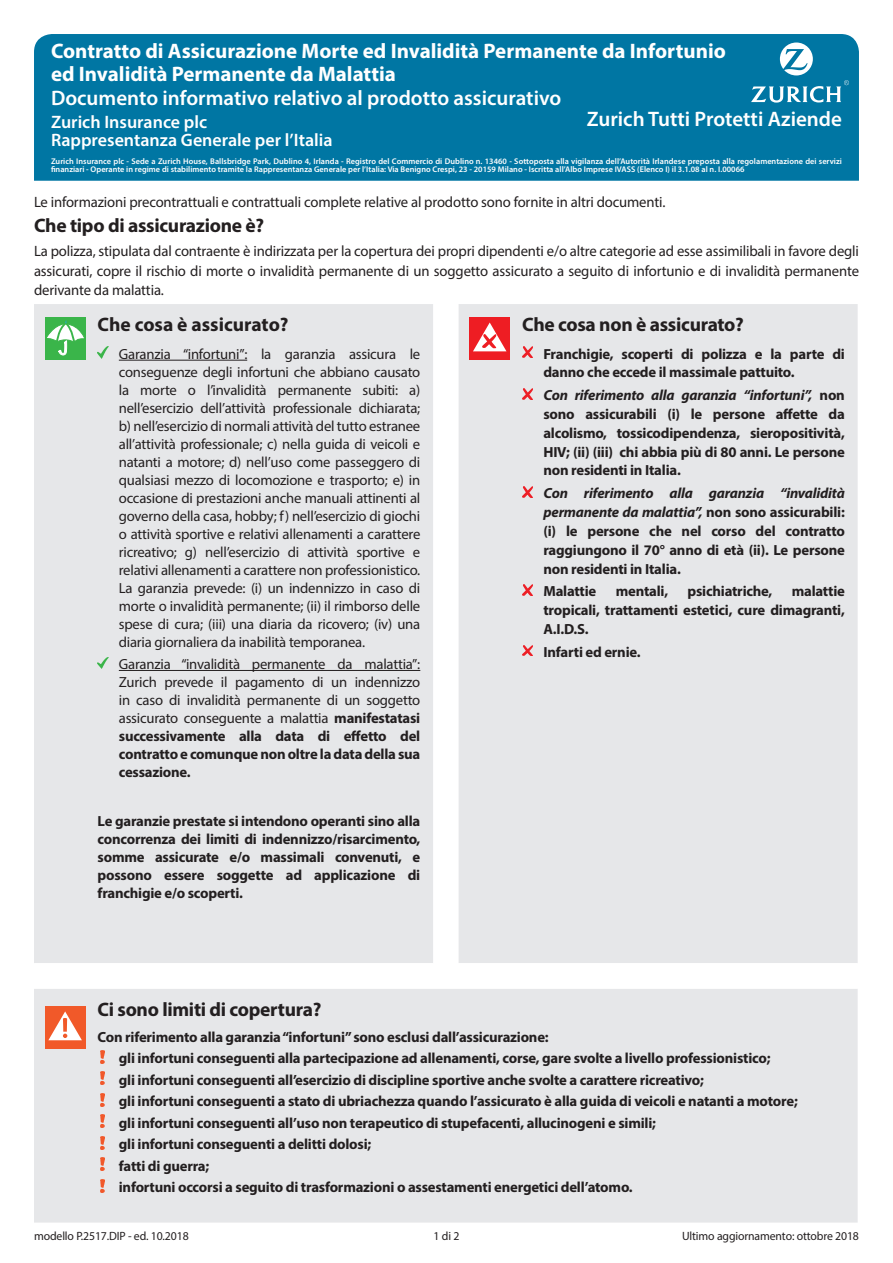
<style>
.page{position:relative;width:893px;height:1263px;background:#fff}
.page>*{position:absolute;margin:0;border:0;box-sizing:border-box;transform-origin:0 0}
.t1{font:700 21px/22.5px "Myriad Pro";color:#fff}
.t2{font:600 21px "Myriad Pro";color:#fff}
.t3{font:700 19.5px "Myriad Pro";letter-spacing:-.015em;color:#231f20}
.t4{font:600 18px "Myriad Pro";color:#fff}
.t5{font:15px/19.5px "Myriad Pro";letter-spacing:-.01em;color:#231f20;text-align:justify}
.t6{font:700 14.7px/18.8px "Myriad Pro";letter-spacing:-.015em;color:#231f20;text-align:justify}
.t7{font:14.7px/18px "Myriad Pro";letter-spacing:-.015em;color:#231f20;text-align:justify}
.t8{font:12px "Myriad Pro";letter-spacing:-.01em;color:#231f20}
.t9{font:600 8.25px/8.2px "Myriad Pro";letter-spacing:.005em;color:#fff}
.s1{font-weight:700}
.s2{font-style:italic}
</style>
<div class="page">
<div style="left:34px;top:34px;width:825px;height:147px;background:#0076a3"></div>
<svg style="left:751px;top:43px;width:98px;height:60px"></svg>
<div style="left:34px;top:304px;width:824px;height:918px;background:#e6e7e9"></div>
<svg style="left:34px;top:963px;width:824px;height:26px"></svg>
<div style="left:45px;top:317px;width:41px;height:42px;background:#3ab54a"></div>
<svg style="left:47px;top:320px;width:37px;height:35px"></svg>
<hr style="left:119px;top:360px;width:128px;height:1px;background:#231f20">
<hr style="left:119px;top:670px;width:301px;height:1px;background:#231f20">
<svg style="left:98px;top:347px;width:10px;height:12px"></svg>
<svg style="left:98px;top:657px;width:10px;height:12px"></svg>
<div style="left:469px;top:317px;width:41px;height:42px;background:#ee1d23"></div>
<svg style="left:473px;top:323px;width:33px;height:28px"></svg>
<svg style="left:522px;top:347px;width:11px;height:11px"></svg>
<svg style="left:522px;top:388px;width:11px;height:11px"></svg>
<svg style="left:522px;top:486px;width:11px;height:11px"></svg>
<svg style="left:522px;top:585px;width:11px;height:10px"></svg>
<svg style="left:522px;top:645px;width:11px;height:11px"></svg>
<div style="left:45px;top:1006px;width:41px;height:42px;background:#f15929"></div>
<svg style="left:48px;top:1011px;width:34px;height:29px"></svg>
<svg style="left:101px;top:1050px;width:3px;height:13px"></svg>
<img style="left:101px;top:1071px;width:3px;height:14px">
<svg style="left:101px;top:1093px;width:3px;height:13px"></svg>
<img style="left:101px;top:1114px;width:3px;height:14px">
<svg style="left:101px;top:1136px;width:3px;height:13px"></svg>
<img style="left:101px;top:1157px;width:3px;height:14px">
<svg style="left:101px;top:1179px;width:3px;height:13px"></svg>
<h1 class="t1" style="left:51px;top:39px;width:676px">Contratto di Assicurazione Morte ed Invalidità Permanente da Infortunio ed Invalidità Permanente da Malattia</h1>
<h1 class="t2" style="left:51px;top:85px;width:512px">Documento informativo relativo al prodotto assicurativo</h1>
<p class="t4" style="left:51px;top:111px;width:158px">Zurich Insurance plc</p>
<h1 class="t2" style="left:587px;top:106px;width:257px">Zurich Tutti Protetti Aziende</h1>
<p class="t4" style="left:51px;top:129px;width:283px">Rappresentanza Generale per l’Italia</p>
<p class="t9" style="left:51px;top:156px;width:792px">Zurich Insurance plc - Sede a Zurich House, Ballsbridge Park, Dublino 4, Irlanda - Registro del Commercio di Dublino n. 13460 - Sottoposta alla vigilanza dell’Autorità Irlandese preposta alla regolamentazione dei servizi finanziari - Operante in regime di stabilimento tramite la Rappresentanza Generale per l’Italia: Via Benigno Crespi, 23 - 20159 Milano - Iscritta all’Albo Imprese IVASS (Elenco I) il 3.1.08 al n. I.00066</p>
<p class="t5" style="left:34px;top:192px;width:633px">Le informazioni precontrattuali e contrattuali complete relative al prodotto sono fornite in altri documenti.</p>
<h2 class="t3" style="left:34px;top:213px;width:232px">Che tipo di assicurazione è?</h2>
<p class="t5" style="left:34px;top:241px;width:826px">La polizza, stipulata dal contraente è indirizzata per la copertura dei propri dipendenti e/o altre categorie ad esse assimilibali in favore degli assicurati, copre il rischio di morte o invalidità permanente di un soggetto assicurato a seguito di infortunio e di invalidità permanente derivante da malattia.</p>
<h2 class="t3" style="left:98px;top:312px;width:193px">Che cosa è assicurato?</h2>
<p class="t7" style="left:119px;top:344px;width:303px">Garanzia “infortuni”: la garanzia assicura le conseguenze degli infortuni che abbiano causato la morte o l’invalidità permanente subiti: a) nell’esercizio dell’attività professionale dichiarata; b) nell’esercizio di normali attività del tutto estranee all’attività professionale; c) nella guida di veicoli e natanti a motore; d) nell’uso come passeggero di qualsiasi mezzo di locomozione e trasporto; e) in occasione di prestazioni anche manuali attinenti al governo della casa, hobby; f) nell’esercizio di giochi o attività sportive e relativi allenamenti a carattere ricreativo; g) nell’esercizio di attività sportive e relativi allenamenti a carattere non professionistico.<br>La garanzia prevede: (i) un indennizzo in caso di morte o invalidità permanente; (ii) il rimborso delle spese di cura; (iii) una diaria da ricovero; (iv) una diaria giornaliera da inabilità temporanea.</p>
<p class="t7" style="left:119px;top:655px;width:303px">Garanzia “invalidità permanente da malattia”:<br>Zurich prevede il pagamento di un indennizzo in caso di invalidità permanente di un soggetto assicurato conseguente a malattia <span class="s1">manifestatasi successivamente alla data di effetto del contratto e comunque non oltre la data della sua cessazione.</span></p>
<p class="t6" style="left:98px;top:811px;width:324px;line-height:18px">Le garanzie prestate si intendono operanti sino alla concorrenza dei limiti di indennizzo/risarcimento, somme assicurate e/o massimali convenuti, e possono essere soggette ad applicazione di franchigie e/o scoperti.</p>
<h2 class="t3" style="left:522px;top:312px;width:223px">Che cosa non è assicurato?</h2>
<p class="t6" style="left:543px;top:344px;width:303px">Franchigie, scoperti di polizza e la parte di danno che eccede il massimale pattuito.</p>
<p class="t6" style="left:543px;top:386px;width:303px"><span class="s2">Con riferimento alla garanzia “infortuni”,</span> non sono assicurabili (i) le persone affette da alcolismo, tossicodipendenza, sieropositività, HIV; (ii) (iii) chi abbia più di 80 anni. Le persone non residenti in Italia.</p>
<p class="t6" style="left:543px;top:484px;width:303px"><span class="s2">Con riferimento alla garanzia “invalidità permanente da malattia”,</span> non sono assicurabili: (i) le persone che nel corso del contratto raggiungono il 70° anno di età (ii). Le persone non residenti in Italia.</p>
<p class="t6" style="left:543px;top:582px;width:54px">Malattie</p>
<p class="t6" style="left:616px;top:582px;width:54px">mentali,</p>
<p class="t6" style="left:687px;top:582px;width:86px">psichiatriche,</p>
<p class="t6" style="left:543px;top:582px;width:303px;text-indent:248px">malattie tropicali, trattamenti estetici, cure dimagranti, A.I.D.S.</p>
<p class="t6" style="left:543px;top:642px;width:99px">Infarti ed ernie.</p>
<h2 class="t3" style="left:98px;top:997px;width:225px">Ci sono limiti di copertura?</h2>
<p class="t6" style="left:119px;top:1026px;width:680px;line-height:21.5px;text-align:left;text-indent:-21px">Con riferimento alla garanzia “infortuni” sono esclusi dall’assicurazione:<br>gli infortuni conseguenti alla partecipazione ad allenamenti, corse, gare svolte a livello professionistico;<br>gli infortuni conseguenti all’esercizio di discipline sportive anche svolte a carattere ricreativo;<br>gli infortuni conseguenti a stato di ubriachezza quando l’assicurato è alla guida di veicoli e natanti a motore; gli infortuni conseguenti all’uso non terapeutico di stupefacenti, allucinogeni e simili;<br>gli infortuni conseguenti a delitti dolosi;<br>fatti di guerra;<br>infortuni occorsi a seguito di trasformazioni o assestamenti energetici dell’atomo.</p>
<p class="t8" style="left:34px;top:1229px;width:156px">modello P.2517.DIP - ed. 10.2018</p>
<p class="t8" style="left:434px;top:1229px;width:27px">1 di 2</p>
<p class="t8" style="left:682px;top:1229px;width:178px">Ultimo aggiornamento: ottobre 2018</p>
</div>
